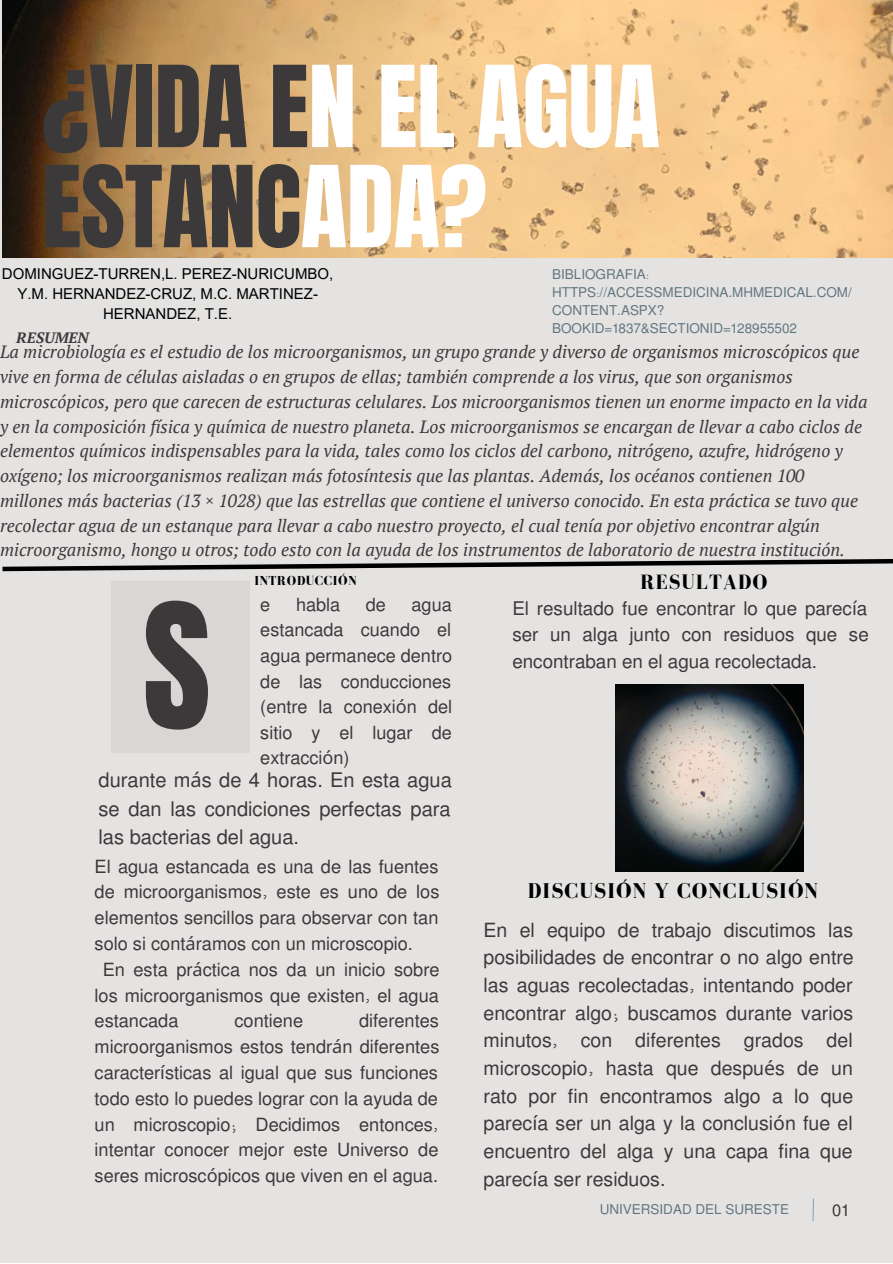
<style>
.page{position:relative;width:893px;height:1264px;background:#fff}
.page>*{position:absolute;margin:0;border:0;box-sizing:border-box;transform-origin:0 0}
.t1{font:147.3px "Anton";color:#3b3939}
.t2{font:95.85px/100.1px "Anton";letter-spacing:-.005em;color:#3b3939}
.t3{font:700 21.9px "Bodoni FLF";letter-spacing:.045em;color:#000}
.t4{font:700 21.15px "Bodoni FLF";letter-spacing:.045em;color:#000}
.t5{font:20.1px/28.5px "Mukti";color:#3b3939;text-align:justify}
.t6{font:19.5px/27.6px "Mukti";color:#3b3939;text-align:justify}
.t7{font:18.75px/26.7px "Mukti";color:#3b3939;text-align:justify}
.t8{font:18.15px/25.7px "Mukti";color:#3b3939;text-align:justify}
.t9{font:italic 17.7px/24.8px "PT Serif";color:#3b3939}
.t10{font:16.5px "Mukti";color:#3b3939}
.t11{font:15px/20.2px "Arial MT Pro";color:#000;text-align:center}
.t12{font:italic 700 15px "PT Serif";color:#3b3939}
.t13{font:13.5px/18px "Mukti";color:#637680}
.t14{font:700 13.35px "Bodoni FLF";letter-spacing:.045em;color:#000}
.s1{color:#fff}
.s2{font-family:"Noto Sans"}
</style>
<div class="page">
<div style="left:0;top:0;width:892px;height:1262px;background:#e4e3e2"></div>
<div style="left:112px;top:581px;width:138px;height:172px;background:#d9d7d4"></div>
<svg style="left:812px;top:1198px;width:2px;height:23px"></svg>
<img style="left:3px;top:0;width:889px;height:258px">
<img style="left:615px;top:684px;width:188px;height:187px">
<svg style="left:2px;top:559px;width:890px;height:13px"></svg>
<h2 class="t2" style="left:42px;top:58px;width:619px">¿VIDA E<span class="s1">N EL AGUA<br></span>ESTANC<span class="s1">ADA?</span></h2>
<p class="t13" style="left:552px;top:264px;width:301px">BIBLIOGRAFIA:<br>HTTPS://ACCESSMEDICINA.MHMEDICAL.COM/<br>CONTENT.ASPX?<br>BOOKID=1837&amp;SECTIONID=128955502</p>
<p class="t11" style="left:2px;top:265px;width:333px">DOMINGUEZ-TURREN,L. PEREZ-NURICUMBO,<br>Y.M. HERNANDEZ-CRUZ, M.C. MARTINEZ-<br>HERNANDEZ, T.E.</p>
<p class="t12" style="left:16px;top:327px;width:74px">RESUMEN</p>
<p class="t9" style="left:0;top:339px;width:869px">La microbiología es el estudio de los microorganismos, un grupo grande y diverso de organismos microscópicos que vive en forma de células aisladas o en grupos de ellas; también comprende a los virus, que son organismos microscópicos, pero que carecen de estructuras celulares. Los microorganismos tienen un enorme impacto en la vida y en la composición física y química de nuestro planeta. Los microorganismos se encargan de llevar a cabo ciclos de elementos químicos indispensables para la vida, tales como los ciclos del carbono, nitrógeno, azufre, hidrógeno y oxígeno; los microorganismos realizan más fotosíntesis que las plantas. Además, los océanos contienen 100 millones más bacterias (13 × 1028) que las estrellas que contiene el universo conocido. En esta práctica se tuvo que recolectar agua de un estanque para llevar a cabo nuestro proyecto, el cual tenía por objetivo encontrar algún microorganismo, hongo u otros; todo esto con la ayuda de los instrumentos de laboratorio de nuestra institución.</p>
<h1 class="t1" style="left:143px;top:560px;width:69px">S</h1>
<p class="t14" style="left:254px;top:573px;width:103px">INTRODUCCIÓN</p>
<p class="t4" style="left:640px;top:570px;width:128px">RESULTADO</p>
<p class="t8" style="left:260px;top:590px;width:12px">e</p>
<p class="t8" style="left:296px;top:590px;width:46px">habla</p>
<p class="t8" style="left:366px;top:590px;width:22px">de</p>
<p class="t8" style="left:260px;top:590px;width:193px;text-indent:151px">agua estancada cuando el agua permanece dentro de las conducciones (entre la conexi<span class="s2">ó</span>n del sitio y el lugar de extracci<span class="s2">ó</span>n)</p>
<p class="t7" style="left:512px;top:594px;width:358px">El resultado fue encontrar lo que parec<span class="s2">í</span>a ser un alga junto con residuos que se encontraban en el agua recolectada.</p>
<p class="t5" style="left:98px;top:764px;width:355px">durante m<span class="s2">á</span>s de 4 horas. En esta agua se dan las condiciones perfectas para las bacterias del agua.</p>
<p class="t8" style="left:95px;top:852px;width:345px">El agua estancada es una de las fuentes</p>
<p class="t8" style="left:95px;top:878px;width:346px">de microorganismos, este es uno de los</p>
<p class="t8" style="left:95px;top:904px;width:345px">elementos sencillos para observar con tan</p>
<p class="t8" style="left:95px;top:929px;width:320px">solo si cont<span class="s2">á</span>ramos con un microscopio.</p>
<p class="t8" style="left:103px;top:955px;width:338px">En esta pr<span class="s2">á</span>ctica nos da un inicio sobre</p>
<p class="t8" style="left:95px;top:981px;width:346px">los microorganismos que existen, el agua</p>
<p class="t8" style="left:95px;top:1007px;width:85px">estancada</p>
<p class="t8" style="left:234px;top:1007px;width:70px">contiene</p>
<p class="t8" style="left:95px;top:1007px;width:346px;text-indent:264px">diferentes microorganismos estos tendr<span class="s2">á</span>n diferentes caracter<span class="s2">í</span>sticas al igual que sus funciones todo esto lo puedes lograr con la ayuda de un microscopio; Decidimos entonces, intentar conocer mejor este Universo de seres microsc<span class="s2">ó</span>picos que viven en el agua.</p>
<p class="t3" style="left:528px;top:879px;width:291px">DISCUSIÓN Y CONCLUSIÓN</p>
<p class="t6" style="left:483px;top:915px;width:371px">En el equipo de trabajo discutimos las posibilidades de encontrar o no algo entre las aguas recolectadas, intentando poder encontrar algo; buscamos durante varios minutos, con diferentes grados del microscopio, hasta que despu<span class="s2">é</span>s de un rato por fin encontramos algo a lo que parec<span class="s2">í</span>a ser un alga y la conclusi<span class="s2">ó</span>n fue el encuentro del alga y una capa fina que parec<span class="s2">í</span>a ser residuos.</p>
<p class="t13" style="left:599px;top:1199px;width:191px">UNIVERSIDAD DEL SURESTE</p>
<p class="t10" style="left:832px;top:1198px;width:18px">01</p>
</div>
